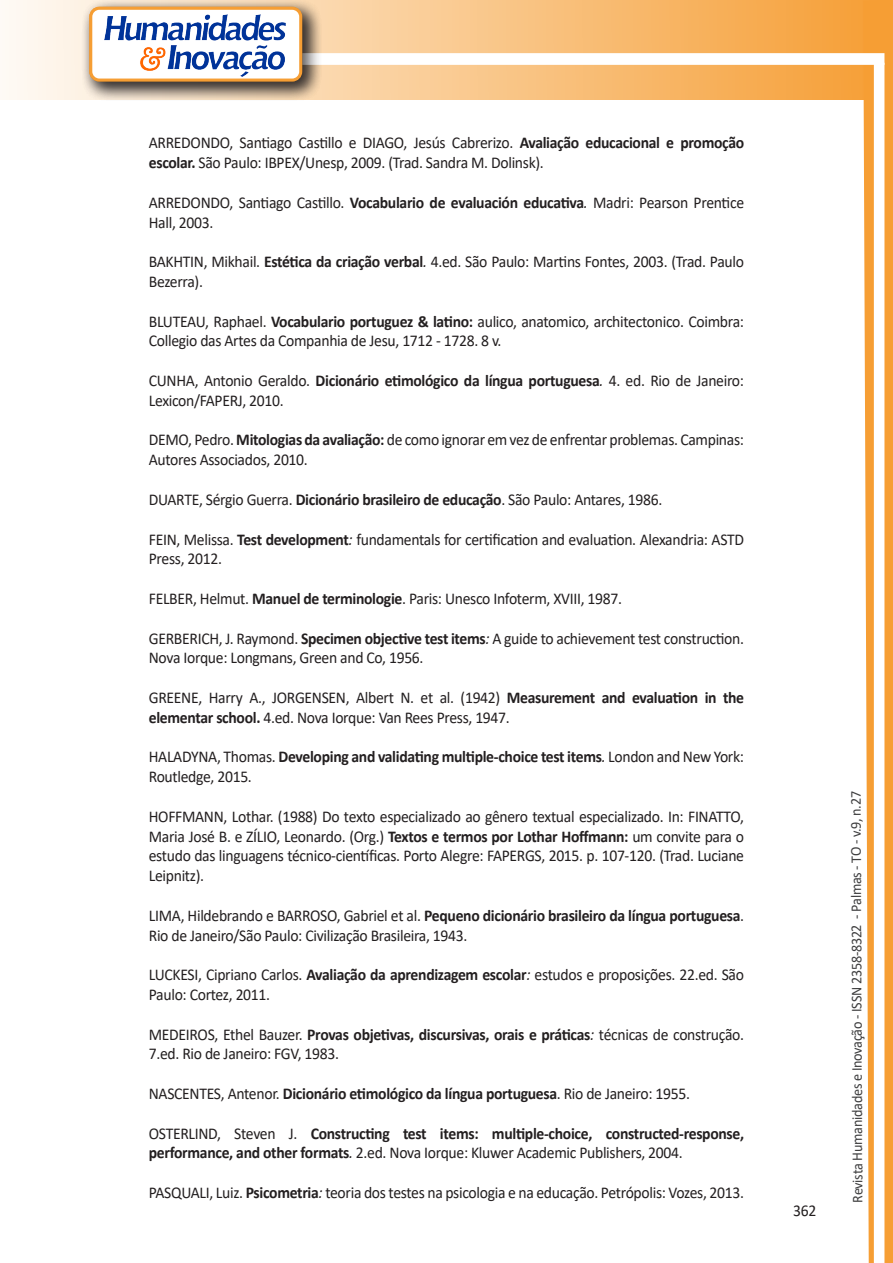
<style>
.page{position:relative;width:893px;height:1263px;background:#fff}
.page>*{position:absolute;margin:0;border:0;box-sizing:border-box;transform-origin:0 0}
.texto{font:16.5px/19.8px "Calibri";letter-spacing:-.02em;color:#231f20;scale:.95 1}
.texto-2{font:700 16.5px/19.8px "Calibri";letter-spacing:-.02em;color:#231f20;scale:.95 1}
.t1{font:15px "Calibri";letter-spacing:-.025em;color:#3e3e3f;scale:.95 1}
.s1{font-weight:700}
.s2{font-style:italic}
.s3{font-weight:400}
.s4{font-weight:400;font-style:italic}
</style>
<div class="page">
<svg style="left:5px;top:0;width:858px;height:100px;background:#f9c484"></svg>
<div style="left:302px;top:53px;width:582px;height:12px;background:#fff;border:2px solid #fff"></div>
<svg style="left:863px;top:0;width:30px;height:1263px"></svg>
<div style="left:81px;top:0;width:241px;height:102px;background:#231f20;opacity:.75"></div>
<div style="left:91px;top:8px;width:210px;height:72px;background:#fff;border-radius:9px"></div>
<img style="left:104px;top:14px;width:181px;height:62px">
<div style="left:89px;top:7px;width:213px;height:75px;border:3px solid #f69e34;border-radius:9px"></div>
<p class="texto" style="left:149px;top:133px;width:628px">ARREDONDO, Santiago Castillo e DIAGO, Jesús Cabrerizo. <span class="s1">Avaliação educacional e promoção escolar.</span> São Paulo: IBPEX/Unesp, 2009. (Trad. Sandra M. Dolinsk).</p>
<p class="texto" style="left:149px;top:192px;width:628px">ARREDONDO, Santiago Castillo. <span class="s1">Vocabulario de evaluación educativa</span><span class="s2">.</span> Madri: Pearson Prentice<br>Hall, 2003.</p>
<p class="texto" style="left:149px;top:251px;width:628px">BAKHTIN, Mikhail. <span class="s1">Estética da criação verbal</span><span class="s2">.</span> 4.ed. São Paulo: Martins Fontes, 2003. (Trad. Paulo<br>Bezerra).</p>
<p class="texto" style="left:149px;top:311px;width:628px">BLUTEAU, Raphael. <span class="s1">Vocabulario portuguez &amp; latino:</span> aulico, anatomico, architectonico. Coimbra:<br>Collegio das Artes da Companhia de Jesu, 1712 - 1728. 8 v.</p>
<p class="texto" style="left:149px;top:370px;width:628px">CUNHA, Antonio Geraldo. <span class="s1">Dicionário etimológico da língua portuguesa</span><span class="s2">.</span> 4. ed. Rio de Janeiro:<br>Lexicon/FAPERJ, 2010.</p>
<p class="texto" style="left:149px;top:430px;width:628px">DEMO, Pedro. <span class="s1">Mitologias da avaliação:</span> de como ignorar em vez de enfrentar problemas. Campinas:<br>Autores Associados, 2010.</p>
<p class="texto" style="left:149px;top:489px;width:542px">DUARTE, Sérgio Guerra. <span class="s1">Dicionário brasileiro de educação</span>. São Paulo: Antares, 1986.</p>
<p class="texto" style="left:149px;top:529px;width:628px">FEIN, Melissa. <span class="s1">Test development</span><span class="s2">:</span> fundamentals for certification and evaluation. Alexandria: ASTD<br>Press, 2012.</p>
<p class="texto" style="left:149px;top:588px;width:500px">FELBER, Helmut. <span class="s1">Manuel de terminologie</span>. Paris: Unesco Infoterm, XVIII, 1987.</p>
<p class="texto" style="left:149px;top:628px;width:628px">GERBERICH, J. Raymond. <span class="s1">Specimen objective test items</span><span class="s2">:</span> A guide to achievement test construction.<br>Nova Iorque: Longmans, Green and Co, 1956.</p>
<p class="texto" style="left:149px;top:687px;width:628px">GREENE, Harry A., JORGENSEN, Albert N. et al. (1942) <span class="s1">Measurement and evaluation in the elementar school.</span> 4.ed. Nova Iorque: Van Rees Press, 1947.</p>
<p class="texto" style="left:149px;top:746px;width:628px">HALADYNA, Thomas. <span class="s1">Developing and validating multiple-choice test items</span><span class="s2">.</span> London and New York:<br>Routledge, 2015.</p>
<p class="texto" style="left:149px;top:806px;width:628px;text-align:justify">HOFFMANN, Lothar. (1988) Do texto especializado ao gênero textual especializado. In: FINATTO, Maria José B. e ZÍLIO, Leonardo. (Org.) <span class="s1">Textos e termos por Lothar Hoffmann:</span> um convite para o estudo das linguagens técnico-científicas. Porto Alegre: FAPERGS, 2015. p. 107-120. (Trad. Luciane Leipnitz).</p>
<p class="texto" style="left:149px;top:905px;width:628px">LIMA, Hildebrando e BARROSO, Gabriel et al. <span class="s1">Pequeno dicionário brasileiro da língua portuguesa</span>.<br>Rio de Janeiro/São Paulo: Civilização Brasileira, 1943.</p>
<p class="texto" style="left:149px;top:964px;width:628px">LUCKESI, Cipriano Carlos. <span class="s1">Avaliação da aprendizagem escolar</span><span class="s2">:</span> estudos e proposições. 22.ed. São<br>Paulo: Cortez, 2011.</p>
<p class="texto" style="left:149px;top:1024px;width:628px">MEDEIROS, Ethel Bauzer. <span class="s1">Provas objetivas, discursivas, orais e práticas</span><span class="s2">:</span> técnicas de construção.<br>7.ed. Rio de Janeiro: FGV, 1983.</p>
<p class="texto-2" style="left:149px;top:1083px;width:571px"><span class="s3">NASCENTES, Antenor.</span> Dicionário etimológico da língua portuguesa<span class="s3">. Rio de Janeiro: 1955.</span></p>
<p class="texto-2" style="left:149px;top:1123px;width:628px"><span class="s3">OSTERLIND, Steven J.</span> Constructing test items: multiple-choice, constructed-response, performance, and other formats<span class="s4">.</span> <span class="s3">2.ed. Nova Iorque: Kluwer Academic Publishers, 2004.</span></p>
<p class="texto" style="left:149px;top:1182px;width:628px">PASQUALI, Luiz. <span class="s1">Psicometria</span><span class="s2">:</span> teoria dos testes na psicologia e na educação. Petrópolis: Vozes, 2013.</p>
<p class="texto" style="left:793px;top:1200px;width:26px">362</p>
<p class="t1" style="left:846px;top:1203px;width:435px;rotate:-90deg">Revista Humanidades e Inovação - ISSN 2358-8322 - Palmas - TO - v.9, n.27</p>
</div>
